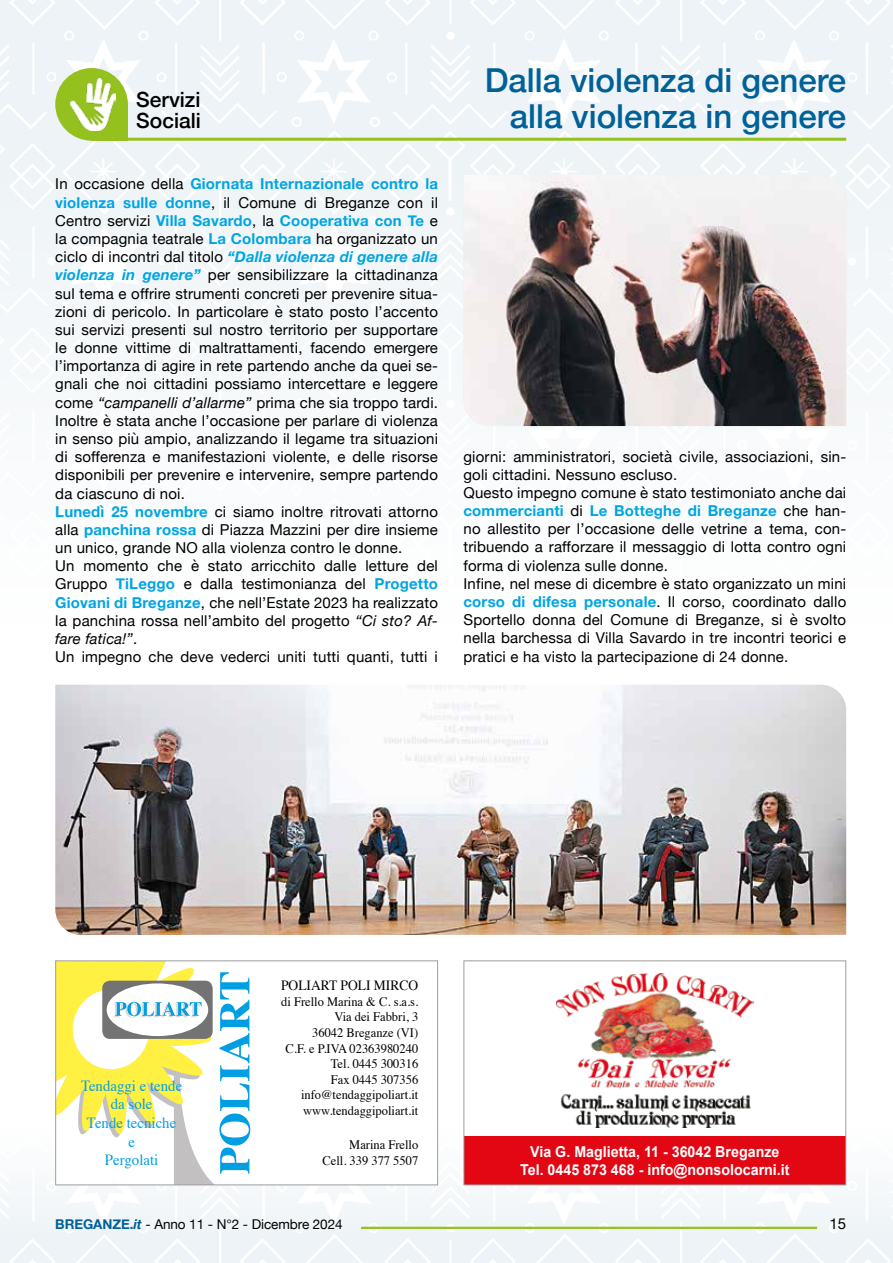
<style>
.page{position:relative;width:893px;height:1263px;background:#fff}
.page>*{position:absolute;margin:0;border:0;box-sizing:border-box;transform-origin:0 0}
.t1{font:500 33px/36px "Helvetica Neue";color:#006198;text-align:right}
.t2{font:500 21px/21px "Helvetica Neue";color:#000}
.t3{font:15.45px/18.6px "Times";color:#009fe3;text-align:center;scale:.96 1}
.t4{font:15px/18.1px "Helvetica Neue";letter-spacing:.01em;color:#000}
.t5{font:700 15px/18px "Arial";color:#fff;text-align:center;scale:.95 1}
.t6{font:14.1px "Times";color:#000;scale:.96 1}
.t7{font:13.5px "Helvetica Neue";letter-spacing:-.005em;color:#000}
.t8{font:13.05px/15.6px "Times";color:#000;text-align:right;scale:.96 1}
.s1{font-weight:700;color:#00a5e3}
.s2{font-weight:700;font-style:italic;color:#00a5e3}
.s3{font-style:italic}
.s4{font-weight:700;color:#006198}
.s5{font-weight:700;font-style:italic;color:#006198}
</style>
<div class="page">
<hr style="left:361px;top:1227px;width:456px;height:2px;background:#95c11f">
<hr style="left:92px;top:138px;width:754px;height:3px;background:#95c11f">
<div style="left:55px;top:68px;width:73px;height:73px;background:#95c11f;border-radius:50%"></div>
<div style="left:92px;top:104px;width:36px;height:37px;background:#95c11f"></div>
<img style="left:71px;top:79px;width:44px;height:51px">
<svg style="left:57px;top:962px;width:194px;height:221px"></svg>
<div style="left:55px;top:960px;width:383px;height:225px;border:1px solid #9d9d9c"></div>
<img style="left:463px;top:175px;width:383px;height:251px">
<img style="left:55px;top:685px;width:791px;height:250px">
<div style="left:464px;top:1136px;width:382px;height:49px;background:#e30613"></div>
<div style="left:463px;top:960px;width:383px;height:225px;border:1px solid #9d9d9c"></div>
<img style="left:556px;top:974px;width:197px;height:154px">
<h2 class="t2" style="left:136px;top:87px;width:66px">Servizi<br>Sociali</h2>
<p class="t4" style="left:55px;top:176px;width:384px">In occasione della <span class="s1">Giornata Internazionale contro la violenza sulle donne</span>, il Comune di Breganze con il Centro servizi <span class="s1">Villa Savardo</span>, la <span class="s1">Cooperativa con Te</span> e la compagnia teatrale <span class="s1">La Colombara</span> ha organizzato un ciclo di incontri dal titolo <span class="s2">“Dalla violenza di genere alla violenza in genere”</span> per sensibilizzare la cittadinanza sul tema e offrire strumenti concreti per prevenire situa&shy;zioni di pericolo. In particolare è stato posto l’accento sui servizi presenti sul nostro territorio per supportare le donne vittime di maltrattamenti, facendo emergere l’importanza di agire in rete partendo anche da quei se&shy;gnali che noi cittadini possiamo intercettare e leggere come <span class="s3">“campanelli d’allarme”</span> prima che sia troppo tardi.<br>Inoltre è stata anche l’occasione per parlare di violenza in senso più ampio, analizzando il legame tra situazioni di sofferenza e manifestazioni violente, e delle risorse disponibili per prevenire e intervenire, sempre partendo da ciascuno di noi.<br><span class="s1">Lunedì 25 novembre</span> ci siamo inoltre ritrovati attorno alla <span class="s1">panchina rossa</span> di Piazza Mazzini per dire insieme un unico, grande NO alla violenza contro le donne.<br>Un momento che è stato arricchito dalle letture del Gruppo <span class="s1">TiLeggo</span> e dalla testimonianza del <span class="s1">Progetto Giovani di Breganze</span>, che nell’Estate 2023 ha realizzato la panchina rossa nell’ambito del progetto <span class="s3">“Ci sto? Af&shy;fare fatica!”</span>.<br>Un impegno che deve vederci uniti tutti quanti, tutti i</p>
<h1 class="t1" style="left:485px;top:59px;width:363px">Dalla violenza di genere alla violenza in genere</h1>
<p class="t4" style="left:463px;top:448px;width:384px">giorni: amministratori, società civile, associazioni, sin&shy;goli cittadini. Nessuno escluso.<br>Questo impegno comune è stato testimoniato anche dai <span class="s1">commercianti</span> di <span class="s1">Le Botteghe di Breganze</span> che han&shy;no allestito per l’occasione delle vetrine a tema, con&shy;tribuendo a rafforzare il messaggio di lotta contro ogni forma di violenza sulle donne.<br>Infine, nel mese di dicembre è stato organizzato un mini <span class="s1">corso di difesa personale</span>. Il corso, coordinato dallo Sportello donna del Comune di Breganze, si è svolto nella barchessa di Villa Savardo in tre incontri teorici e pratici e ha visto la partecipazione di 24 donne.</p>
<p class="t3" style="left:81px;top:1075px;width:107px">Tendaggi e tende da sole<br>Tende tecniche<br>e<br>Pergolati</p>
<p class="t6" style="left:281px;top:972px;width:144px">POLIART POLI MIRCO</p>
<p class="t8" style="left:281px;top:992px;width:144px">di Frello Marina &amp; C. s.a.s.<br>Via dei Fabbri, 3<br>36042 Breganze (VI)<br>C.F. e P.IVA 02363980240<br>Tel. 0445 300316<br>Fax 0445 307356 info@tendaggipoliart.it www.tendaggipoliart.it</p>
<p class="t8" style="left:323px;top:1136px;width:101px">Marina Frello<br>Cell. 339 377 5507</p>
<p class="t5" style="left:520px;top:1143px;width:285px">Via G. Maglietta, 11 - 36042 Breganze<br>Tel. 0445 873 468 - info@nonsolocarni.it</p>
<p class="t7" style="left:55px;top:1214px;width:289px"><span class="s4">BREGANZE.</span><span class="s5">it</span> - Anno 11 - N°2 - Dicembre 2024</p>
<p class="t4" style="left:829px;top:1215px;width:18px">15</p>
</div>
